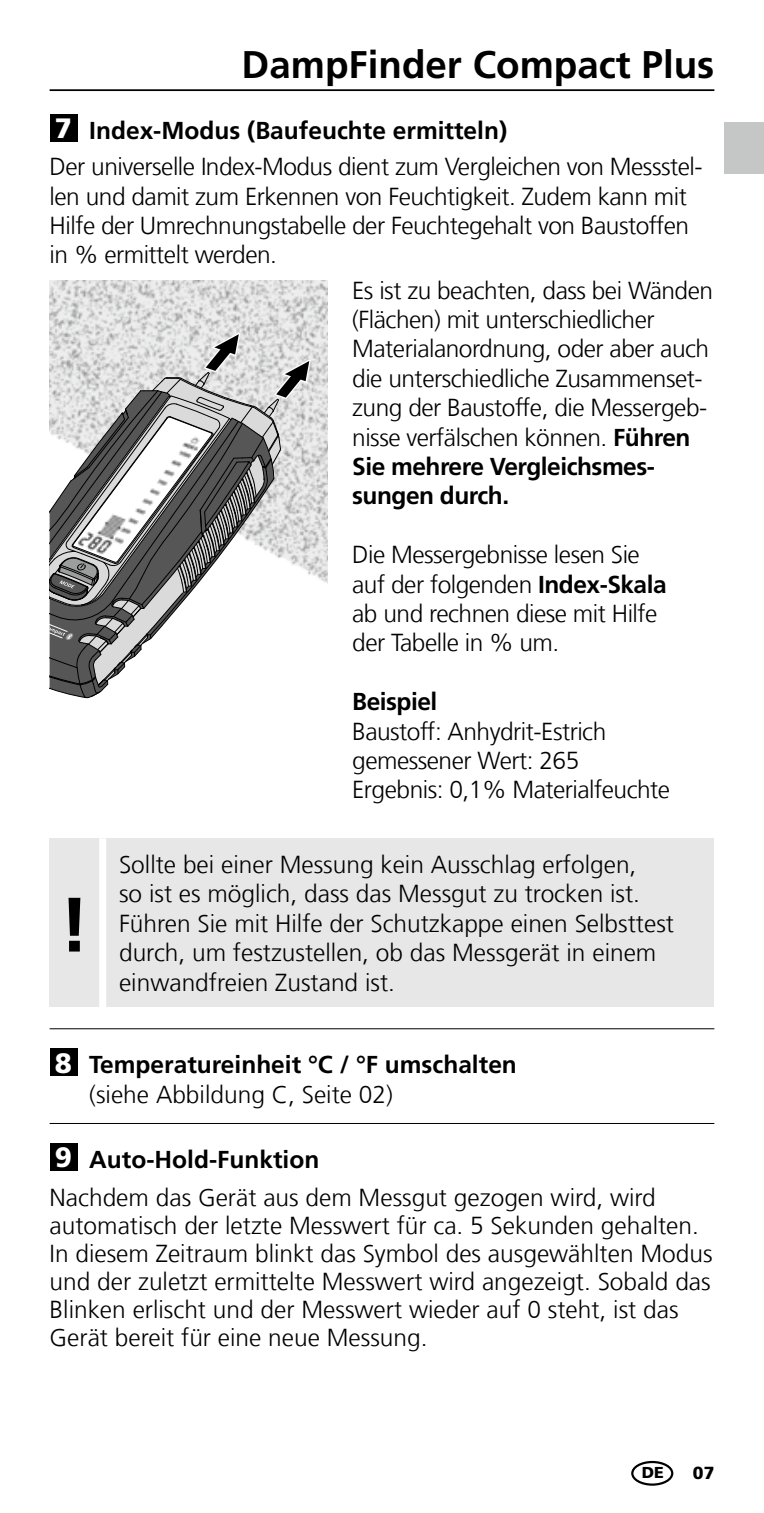
<style>
.page{position:relative;width:764px;height:1513px;background:#fff}
.page>*{position:absolute;margin:0;border:0;box-sizing:border-box;transform-origin:0 0}
.t1{font:700 77px "Frutiger LT Com";color:#000}
.t2{font:700 38.5px "Frutiger LT Com";color:#000}
.t3{font:900 28px "Frutiger LT Com";color:#fff}
.t4{font:300 24.5px/29.4px "Frutiger LT Com";color:#000}
.t5{font:300 24.5px/29.4px "Frutiger LT Com";letter-spacing:-.02em;color:#000}
.t6{font:700 24.5px/29.4px "Frutiger LT Com";color:#000}
.t7{font:700 24.5px "Frutiger LT Com";letter-spacing:-.02em;color:#000}
.t8{font:900 17.5px "Frutiger LT Com";color:#000}
.t9{font:900 15.75px "Frutiger LT Com";color:#000}
.s1{font-weight:900;font-size:28px;color:#fff}
.s2{font-weight:700}
.s3{font-weight:300}
</style>
<div class="page">
<div style="left:631px;top:1461px;width:42px;height:25px;border:2px solid #000;border-radius:50%"></div>
<hr style="left:50px;top:89px;width:664px;height:2px;background:#000">
<div style="left:724px;top:122px;width:40px;height:51px;background:#c5c6c6"></div>
<img style="left:50px;top:280px;width:277px;height:303px">
<svg style="left:49px;top:330px;width:264px;height:368px"></svg>
<img style="left:50px;top:396px;width:187px;height:188px">
<div style="left:50px;top:114px;width:27px;height:28px;background:#000"></div>
<div style="left:50px;top:1143px;width:27px;height:28px;background:#000"></div>
<hr style="left:50px;top:1123px;width:664px;height:1px;background:#000">
<hr style="left:50px;top:1028px;width:664px;height:1px;background:#000">
<div style="left:50px;top:1048px;width:27px;height:28px;background:#000"></div>
<div style="left:50px;top:838px;width:664px;height:169px;background:#e7e7e7"></div>
<div style="left:99px;top:838px;width:7px;height:169px;background:#fff"></div>
<h2 class="t2" style="left:242px;top:42px;width:474px">DampFinder Compact Plus</h2>
<p class="t5" style="left:50px;top:112px;width:654px;line-height:36.4px"><span class="s1">7</span> <span class="s2">Index-Modus (Baufeuchte ermitteln)<br></span>Der universelle Index-Modus dient zum Vergleichen von Messstel-</p>
<p class="t4" style="left:50px;top:182px;width:641px;text-align:justify">len und damit zum Erkennen von Feuchtigkeit. Zudem kann mit Hilfe der Umrechnungstabelle der Feuchtegehalt von Baustoffen in % ermittelt werden.</p>
<h1 class="t1" style="left:59px;top:880px;width:31px">!</h1>
<p class="t5" style="left:352px;top:276px;width:362px">Es ist zu beachten, dass bei Wänden (Flächen) mit unterschiedlicher<br>Materialanordnung, oder aber auch die unterschiedliche Zusammenset&shy;zung der Baustoffe, die Messergeb&shy;nisse verfälschen können. <span class="s2">Führen<br>Sie mehrere Vergleichsmes&shy;sungen durch.</span></p>
<p class="t5" style="left:352px;top:540px;width:316px">Die Messergebnisse lesen Sie auf der folgenden <span class="s2">Index-Skala </span>ab und rechnen diese mit Hilfe der Tabelle in % um.</p>
<p class="t7" style="left:352px;top:687px;width:87px">Beispiel</p>
<p class="t5" style="left:352px;top:717px;width:319px">Baustoff: Anhydrit-Estrich gemessener Wert: 265<br>Ergebnis: 0,1% Materialfeuchte</p>
<p class="t4" style="left:119px;top:850px;width:556px">Sollte bei einer Messung kein Ausschlag erfolgen,<br>so ist es möglich, dass das Messgut zu trocken ist.<br>Führen Sie mit Hilfe der Schutzkappe einen Selbsttest durch, um festzustellen, ob das Messgerät in einem einwandfreien Zustand ist.</p>
<p class="t6" style="left:89px;top:1050px;width:429px;text-indent:-34px"><span class="s1">8</span> Temperatureinheit °C / °F umschalten <span class="s3">(siehe Abbildung C, Seite 02)</span></p>
<p class="t3" style="left:55px;top:1141px;width:19px">9</p>
<p class="t4" style="left:50px;top:1184px;width:664px;line-height:28px">Nachdem das Gerät aus dem Messgut gezogen wird, wird automatisch der letzte Messwert für ca. 5 Sekunden gehalten.<br>In diesem Zeitraum blinkt das Symbol des ausgewählten Modus und der zuletzt ermittelte Messwert wird angezeigt. Sobald das Blinken erlischt und der Messwert wieder auf 0 steht, ist das Gerät bereit für eine neue Messung.</p>
<p class="t6" style="left:89px;top:1145px;width:232px">Auto-Hold-Funktion</p>
<p class="t9" style="left:642px;top:1463px;width:24px">DE</p>
<p class="t8" style="left:693px;top:1462px;width:23px">07</p>
</div>
